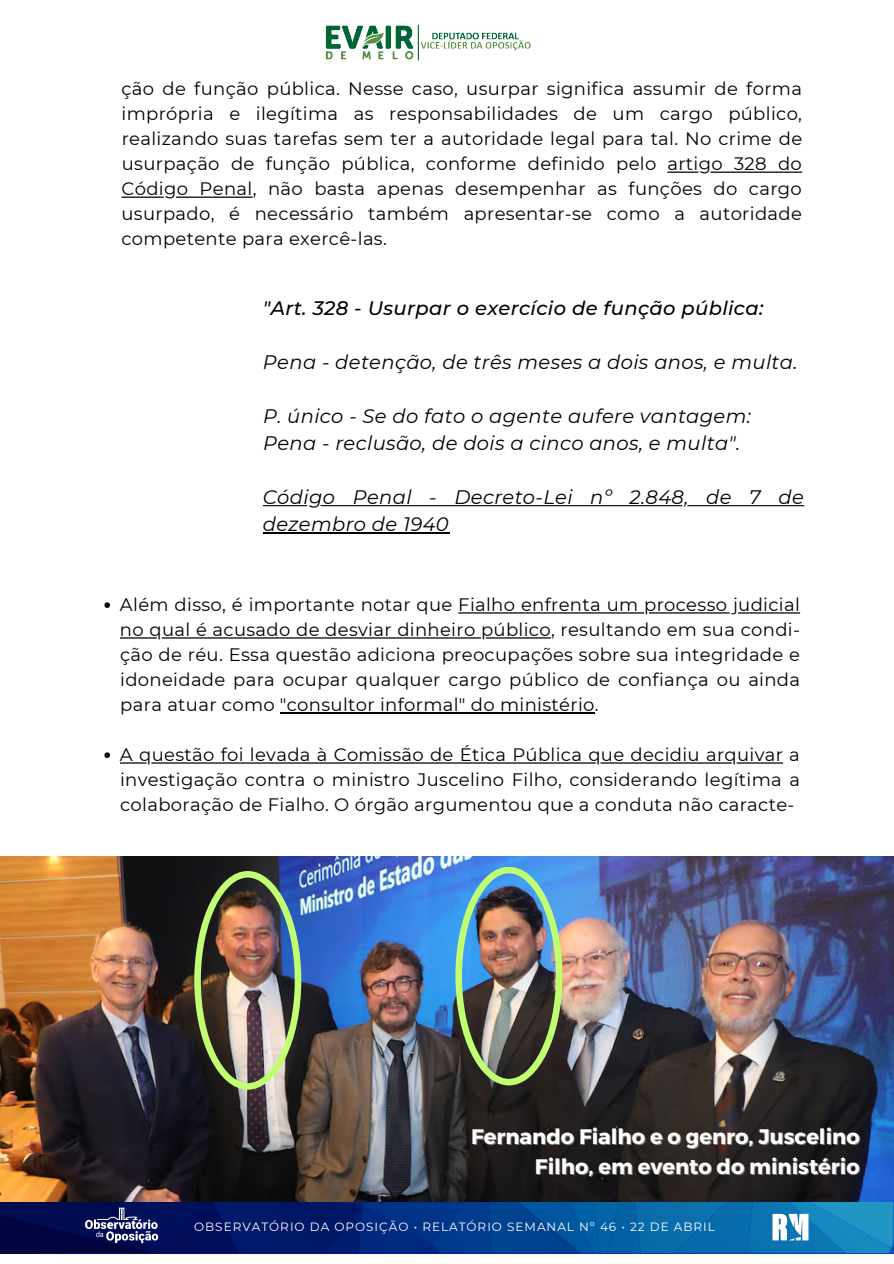
<style>
.page{position:relative;width:894px;height:1264px;background:#fff}
.page>*{position:absolute;margin:0;border:0;box-sizing:border-box;transform-origin:0 0}
.t1{font:700 21px/29.2px "Montserrat";color:#fff;text-align:right}
.t2{font:italic 19.5px/27px "Montserrat";letter-spacing:.02em;color:#000}
.t3{font:italic 500 19.5px "Montserrat";letter-spacing:.02em;color:#000}
.t4{font:18px/25px "Montserrat";letter-spacing:.02em;color:#000;text-align:justify}
.t5{font:12px "Montserrat";letter-spacing:.085em;color:#fff}
</style>
<div class="page">
<svg style="left:0;top:1201px;width:893px;height:53px;background:#0c4286"></svg>
<img style="left:0;top:856px;width:893px;height:345px">
<img style="left:194px;top:871px;width:107px;height:218px">
<hr style="left:710px;top:171px;width:92px;height:2px;background:#000">
<hr style="left:667px;top:171px;width:31px;height:2px;background:#000">
<hr style="left:176px;top:196px;width:76px;height:2px;background:#000">
<hr style="left:121px;top:196px;width:43px;height:2px;background:#000">
<hr style="left:687px;top:505px;width:117px;height:1px;background:#000">
<hr style="left:320px;top:505px;width:362px;height:1px;background:#000">
<hr style="left:263px;top:505px;width:44px;height:1px;background:#000">
<hr style="left:263px;top:532px;width:186px;height:1px;background:#000">
<svg style="left:104px;top:602px;width:6px;height:6px"></svg>
<hr style="left:737px;top:612px;width:62px;height:1px;background:#000">
<hr style="left:648px;top:612px;width:81px;height:1px;background:#000">
<hr style="left:458px;top:612px;width:186px;height:1px;background:#000">
<hr style="left:485px;top:637px;width:65px;height:1px;background:#000">
<hr style="left:162px;top:637px;width:319px;height:1px;background:#000">
<hr style="left:120px;top:637px;width:37px;height:1px;background:#000">
<hr style="left:280px;top:712px;width:314px;height:1px;background:#000">
<svg style="left:104px;top:752px;width:6px;height:6px"></svg>
<hr style="left:736px;top:762px;width:47px;height:1px;background:#000">
<hr style="left:600px;top:762px;width:131px;height:1px;background:#000">
<hr style="left:151px;top:762px;width:444px;height:1px;background:#000">
<svg style="left:120px;top:762px;width:26px;height:1px"></svg>
<img style="left:455px;top:867px;width:107px;height:218px">
<img style="left:325px;top:24px;width:206px;height:37px">
<p class="t4" style="left:121px;top:76px;width:682px">ção de função pública. Nesse caso, usurpar significa assumir de forma imprópria e ilegítima as responsabilidades de um cargo público, realizando suas tarefas sem ter a autoridade legal para tal. No crime de usurpação de função pública, conforme definido pelo artigo 328 do Código Penal, não basta apenas desempenhar as funções do cargo usurpado, é necessário também apresentar-se como a autoridade competente para exercê-las.</p>
<p class="t3" style="left:263px;top:294px;width:502px">"Art. 328 - Usurpar o exercício de função pública:</p>
<p class="t2" style="left:263px;top:348px;width:536px">Pena - detenção, de três meses a dois anos, e multa.</p>
<p class="t2" style="left:263px;top:402px;width:489px">P. único - Se do fato o agente aufere vantagem:<br>Pena - reclusão, de dois a cinco anos, e multa".</p>
<p class="t2" style="left:263px;top:483px;width:542px">Código Penal - Decreto-Lei nº 2.848, de 7 de dezembro de 1940</p>
<p class="t4" style="left:120px;top:591px;width:681px">Além disso, é importante notar que Fialho enfrenta um processo judicial no qual é acusado de desviar dinheiro público, resultando em sua condi&shy;ção de réu. Essa questão adiciona preocupações sobre sua integridade e idoneidade para ocupar qualquer cargo público de confiança ou ainda para atuar como "consultor informal" do ministério.</p>
<p class="t4" style="left:120px;top:741px;width:681px">A questão foi levada à Comissão de Ética Pública que decidiu arquivar a investigação contra o ministro Juscelino Filho, considerando legítima a colaboração de Fialho. O órgão argumentou que a conduta não caracte-</p>
<p class="t1" style="left:471px;top:1122px;width:390px">Fernando Fialho e o genro, Juscelino<br>Filho, em evento do ministério</p>
<p class="t5" style="left:194px;top:1218px;width:522px">OBSERVATÓRIO DA OPOSIÇÃO • RELATÓRIO SEMANAL Nº 46 • 22 DE ABRIL</p>
</div>
